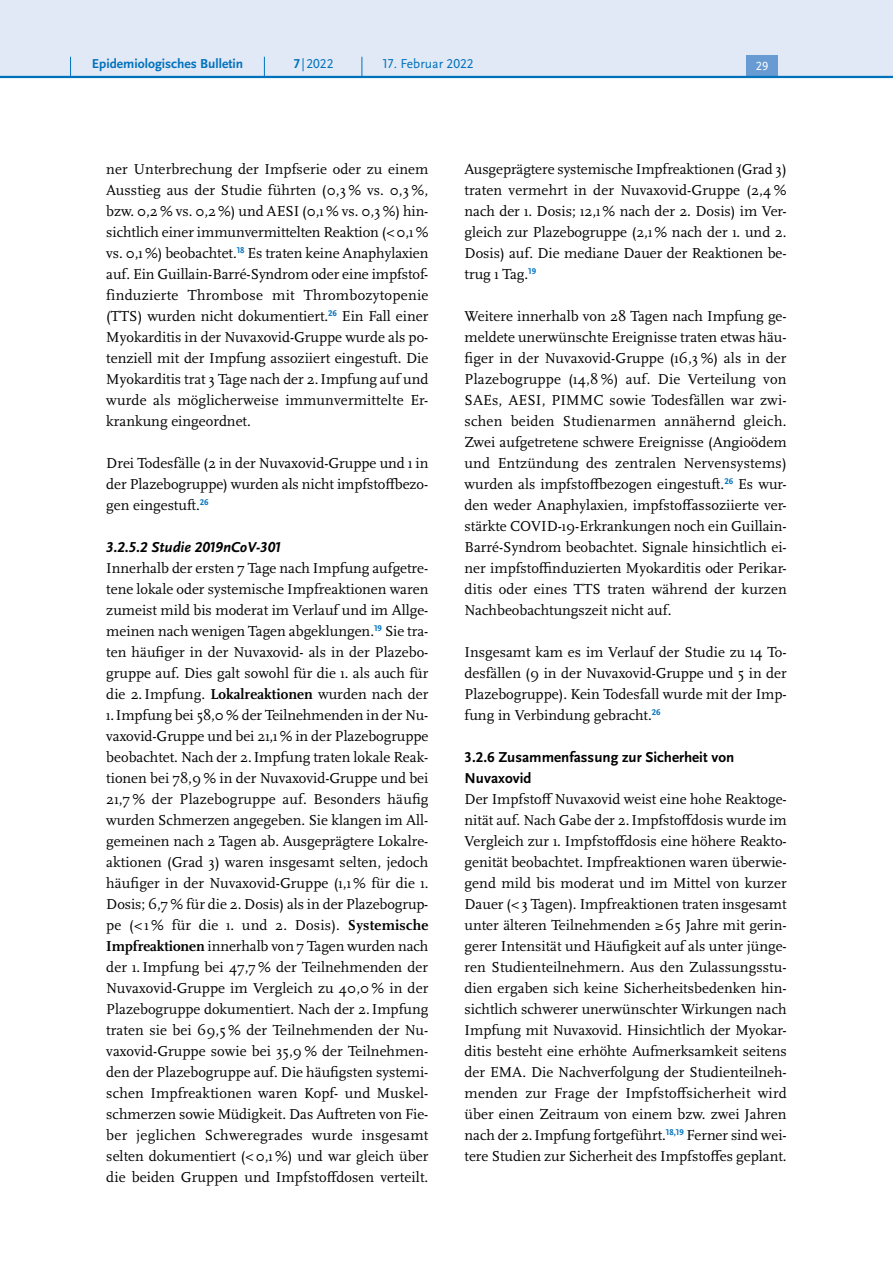
<style>
.page{position:relative;width:893px;height:1263px;background:#fff}
.page>*{position:absolute;margin:0;border:0;box-sizing:border-box;transform-origin:0 0}
.P_-_Fließtext{font:15px/21px "Scala Pro";color:#000;text-align:justify}
.t1{font:700 15px/21px "Scala Sans Pro";color:#000}
.t2{font:italic 700 15px "Scala Sans Pro";color:#000}
.t3{font:700 13.5px "Scala Sans Pro";color:#0072bc}
.t4{font:13.5px "Scala Sans Pro";color:#0072bc}
.t5{font:12.45px "Scala Sans Pro";color:#fff}
.s1{font-weight:700}
</style>
<div class="page">
<div style="left:0;top:0;width:893px;height:77px;background:#e1e8f6"></div>
<div style="left:746px;top:55px;width:32px;height:21px;background:#679bd2"></div>
<hr style="left:0;top:76px;width:893px;height:2px;background:#0072bc">
<svg style="left:70px;top:57px;width:1px;height:19px"></svg>
<svg style="left:264px;top:57px;width:1px;height:19px"></svg>
<svg style="left:362px;top:57px;width:1px;height:19px"></svg>
<p class="t3" style="left:92px;top:55px;width:153px">Epidemiologisches Bulletin</p>
<p class="t4" style="left:294px;top:55px;width:41px"><span class="s1">7</span> |2022</p>
<p class="t4" style="left:383px;top:55px;width:93px">17. Februar 2022</p>
<p class="t5" style="left:756px;top:59px;width:14px">29</p>
<p class="P_-_Fließtext" style="left:106px;top:158px;width:324px">ner Unterbrechung der Impfserie oder zu einem Ausstieg aus der Studie führten (0,3 % vs. 0,3 %, bzw. 0,2 % vs. 0,2 %) und AESI (0,1 % vs. 0,3 %) hin&shy;sichtlich einer immunvermittelten Reaktion (&lt;0,1 % vs. 0,1 %) beobachtet.<sup>18</sup> Es traten keine Anaphylaxien auf. Ein Guillain-Barré-Syndrom oder eine impfstof&shy;finduzierte Thrombose mit Thrombozytopenie (TTS) wurden nicht dokumentiert.<sup>26</sup> Ein Fall einer Myokarditis in der Nuvaxovid-Gruppe wurde als po&shy;tenziell mit der Impfung assoziiert eingestuft. Die Myokarditis trat 3 Tage nach der 2.Impfung auf und wurde als möglicherweise immunvermittelte Er&shy;krankung eingeordnet.</p>
<p class="P_-_Fließtext" style="left:106px;top:452px;width:324px">Drei Todesfälle (2 in der Nuvaxovid-Gruppe und 1 in der Plazebogruppe) wurden als nicht impfstoffbezo&shy;gen eingestuft.<sup>26</sup></p>
<h6 class="t2" style="left:106px;top:538px;width:176px">3.2.5.2 Studie 2019nCoV-301</h6>
<p class="P_-_Fließtext" style="left:106px;top:557px;width:324px">Innerhalb der ersten 7 Tage nach Impfung aufgetre&shy;tene lokale oder systemische Impfreaktionen waren zumeist mild bis moderat im Verlauf und im Allge&shy;meinen nach wenigen Tagen abgeklungen.<sup>19</sup> Sie tra&shy;ten häufiger in der Nuvaxovid- als in der Plazebo&shy;gruppe auf. Dies galt sowohl für die 1. als auch für die 2.Impfung. <span class="s1">Lokalreaktionen</span> wurden nach der 1.Impfung bei 58,0 % der Teilnehmenden in der Nu&shy;vaxovid-Gruppe und bei 21,1 % in der Plazebogruppe beobachtet. Nach der 2.Impfung traten lokale Reak&shy;tionen bei 78,9 % in der Nuvaxovid-Gruppe und bei 21,7 % der Plazebogruppe auf. Besonders häufig wurden Schmerzen angegeben. Sie klangen im All&shy;gemeinen nach 2 Tagen ab. Ausgeprägtere Lokalre&shy;aktionen (Grad 3) waren insgesamt selten, jedoch häufiger in der Nuvaxovid-Gruppe (1,1 % für die 1.<br>Dosis; 6,7 % für die 2. Dosis) als in der Plazebogrup&shy;pe (&lt; 1 % für die 1. und 2. Dosis). <span class="s1">Systemische Impfreaktionen</span> innerhalb von 7 Tagen wurden nach der 1.Impfung bei 47,7 % der Teilnehmenden der Nuvaxovid-Gruppe im Vergleich zu 40,0 % in der Plazebogruppe dokumentiert. Nach der 2.Impfung traten sie bei 69,5 % der Teilnehmenden der Nu&shy;vaxovid-Gruppe sowie bei 35,9 % der Teilnehmen&shy;den der Plazebogruppe auf. Die häufigsten systemi&shy;schen Impfreaktionen waren Kopf- und Muskel&shy;schmerzen sowie Müdigkeit. Das Auftreten von Fie&shy;ber jeglichen Schweregrades wurde insgesamt selten dokumentiert (&lt;0,1 %) und war gleich über die beiden Gruppen und Impfstoffdosen verteilt.</p>
<p class="P_-_Fließtext" style="left:465px;top:158px;width:324px">Ausgeprägtere systemische Impfreaktionen (Grad 3) traten vermehrt in der Nuvaxovid-Gruppe (2,4 % nach der 1. Dosis; 12,1 % nach der 2. Dosis) im Ver&shy;gleich zur Plazebogruppe (2,1 % nach der 1. und 2.<br>Dosis) auf. Die mediane Dauer der Reaktionen be&shy;trug 1 Tag.<sup>19</sup></p>
<p class="P_-_Fließtext" style="left:465px;top:305px;width:324px">Weitere innerhalb von 28 Tagen nach Impfung ge&shy;meldete unerwünschte Ereignisse traten etwas häu&shy;figer in der Nuvaxovid-Gruppe (16,3 %) als in der Plazebogruppe (14,8 %) auf. Die Verteilung von SAEs, AESI, PIMMC sowie Todesfällen war zwi&shy;schen beiden Studienarmen annähernd gleich.<br>Zwei aufgetretene schwere Ereignisse (Angioödem und Entzündung des zentralen Nervensystems) wurden als impfstoffbezogen eingestuft.<sup>26</sup> Es wur&shy;den weder Anaphylaxien, impfstoffassoziierte ver&shy;stärkte COVID-19-Erkrankungen noch ein Guillain-Barré-Syndrom beobachtet. Signale hinsichtlich ei&shy;ner impfstoffinduzierten Myokarditis oder Perikar&shy;ditis oder eines TTS traten während der kurzen Nachbeobachtungszeit nicht auf.</p>
<p class="P_-_Fließtext" style="left:465px;top:641px;width:324px">Insgesamt kam es im Verlauf der Studie zu 14 To&shy;desfällen (9 in der Nuvaxovid-Gruppe und 5 in der Plazebogruppe). Kein Todesfall wurde mit der Imp&shy;fung in Verbindung gebracht.<sup>26</sup></p>
<h5 class="t1" style="left:465px;top:746px;width:271px">3.2.6 Zusammenfassung zur Sicherheit von<br>Nuvaxovid</h5>
<p class="P_-_Fließtext" style="left:465px;top:788px;width:324px">Der Impfstoff Nuvaxovid weist eine hohe Reaktoge&shy;nität auf. Nach Gabe der 2.Impfstoffdosis wurde im Vergleich zur 1. Impfstoffdosis eine höhere Reakto&shy;genität beobachtet. Impfreaktionen waren überwie&shy;gend mild bis moderat und im Mittel von kurzer Dauer (&lt;3 Tagen). Impfreaktionen traten insgesamt unter älteren Teilnehmenden ≥65 Jahre mit gerin&shy;gerer Intensität und Häufigkeit auf als unter jünge&shy;ren Studienteilnehmern. Aus den Zulassungsstu&shy;dien ergaben sich keine Sicherheitsbedenken hin&shy;sichtlich schwerer unerwünschter Wirkungen nach Impfung mit Nuvaxovid. Hinsichtlich der Myokar&shy;ditis besteht eine erhöhte Aufmerksamkeit seitens der EMA. Die Nachverfolgung der Studienteilneh&shy;menden zur Frage der Impfstoffsicherheit wird über einen Zeitraum von einem bzw. zwei Jahren nach der 2.Impfung fortgeführt.<sup>18,19</sup> Ferner sind wei&shy;tere Studien zur Sicherheit des Impfstoffes geplant.</p>
</div>
